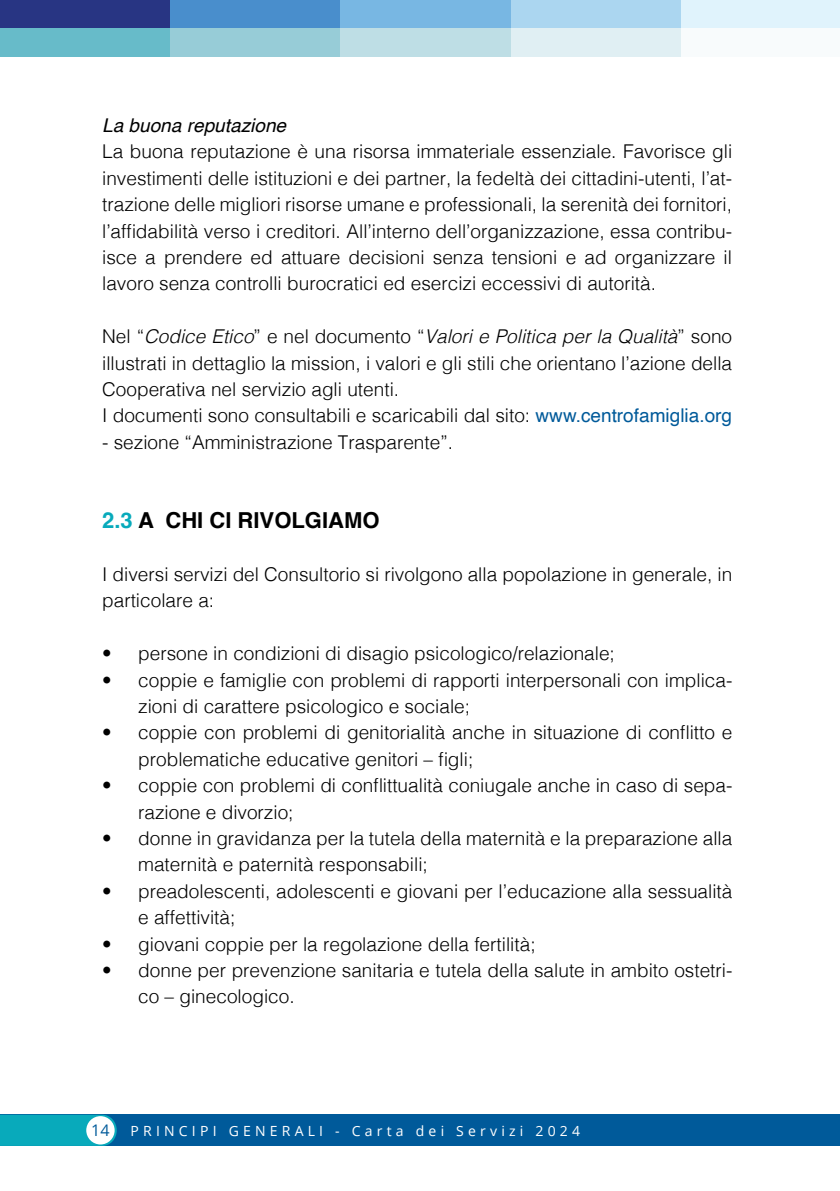
<style>
.page{position:relative;width:840px;height:1191px;background:#fff}
.page>*{position:absolute;margin:0;border:0;box-sizing:border-box;transform-origin:0 0}
.t1{font:700 22px "Helvetica";color:#000}
.t2{font:300 19px/26.4px "Helvetica";color:#000}
.t3{font:italic 19px "Helvetica";color:#000}
.t4{font:16px "Open Sans";letter-spacing:.3em;color:#fff}
.t5{font:16px "Open Sans";color:#005a9a}
.t6{font:14px "Open Sans";letter-spacing:.3em;color:#fff}
.s1{font-style:italic}
.s2{font-weight:400;color:#005a9a}
.s3{color:#08aabb}
</style>
<div class="page">
<div style="left:0;top:1114px;width:839px;height:31px;background:#005a9a"></div>
<svg style="left:0;top:1114px;width:117px;height:31px"></svg>
<div style="left:87px;top:1117px;width:27px;height:26px;background:#fff;border-radius:50%"></div>
<div style="left:86px;top:1116px;width:29px;height:28px;border:2px solid #fff;border-radius:50%"></div>
<div style="left:0;top:0;width:170px;height:28px;background:#283583"></div>
<div style="left:0;top:28px;width:170px;height:29px;background:#67bbc9"></div>
<div style="left:510px;top:0;width:170px;height:28px;background:#abd6f0"></div>
<div style="left:510px;top:28px;width:170px;height:29px;background:#e0eff3"></div>
<div style="left:170px;top:0;width:170px;height:28px;background:#498ecc"></div>
<div style="left:170px;top:28px;width:170px;height:29px;background:#97ccd7"></div>
<div style="left:680px;top:0;width:159px;height:28px;background:#e0f3fc"></div>
<div style="left:680px;top:28px;width:159px;height:29px;background:#f8fbfc"></div>
<div style="left:340px;top:0;width:170px;height:28px;background:#78b7e3"></div>
<div style="left:340px;top:28px;width:170px;height:29px;background:#bedee5"></div>
<p class="t3" style="left:102px;top:110px;width:185px">La buona reputazione</p>
<p class="t2" style="left:102px;top:137px;width:631px;text-align:justify">La buona reputazione è una risorsa immateriale essenziale. Favorisce gli investimenti delle istituzioni e dei partner, la fedeltà dei cittadini-utenti, l’at&shy;trazione delle migliori risorse umane e professionali, la serenità dei fornitori, l’affidabilità verso i creditori. All’interno dell’organizzazione, essa contribu&shy;isce a prendere ed attuare decisioni senza tensioni e ad organizzare il lavoro senza controlli burocratici ed esercizi eccessivi di autorità.</p>
<p class="t2" style="left:102px;top:322px;width:631px">Nel “<span class="s1">Codice Etico</span>” e nel documento “<span class="s1">Valori e Politica per la Qualità</span>” sono illustrati in dettaglio la mission, i valori e gli stili che orientano l’azione della Cooperativa nel servizio agli utenti.<br>I documenti sono consultabili e scaricabili dal sito: <span class="s2">www.centrofamiglia.org</span></p>
<p class="t2" style="left:102px;top:427px;width:352px">- sezione “Amministrazione Trasparente”.</p>
<p class="t1" style="left:102px;top:507px;width:279px"><span class="s3">2.3</span> A CHI CI RIVOLGIAMO</p>
<p class="t2" style="left:102px;top:560px;width:631px">I diversi servizi del Consultorio si rivolgono alla popolazione in generale, in particolare a:</p>
<p class="t2" style="left:102px;top:639px;width:514px">• persone in condizioni di disagio psicologico/relazionale;</p>
<p class="t2" style="left:138px;top:665px;width:595px;text-indent:-36px">• coppie e famiglie con problemi di rapporti interpersonali con implica&shy;zioni di carattere psicologico e sociale;</p>
<p class="t2" style="left:138px;top:718px;width:595px;text-indent:-36px">• coppie con problemi di genitorialità anche in situazione di conflitto e problematiche educative genitori – figli;</p>
<p class="t2" style="left:138px;top:771px;width:595px;text-indent:-36px">• coppie con problemi di conflittualità coniugale anche in caso di sepa&shy;razione e divorzio;</p>
<p class="t2" style="left:138px;top:823px;width:595px;text-indent:-36px">• donne in gravidanza per la tutela della maternità e la preparazione alla maternità e paternità responsabili;</p>
<p class="t2" style="left:138px;top:876px;width:595px;text-indent:-36px">• preadolescenti, adolescenti e giovani per l’educazione alla sessualità e affettività;</p>
<p class="t2" style="left:102px;top:929px;width:435px">• giovani coppie per la regolazione della fertilità;</p>
<p class="t2" style="left:138px;top:955px;width:595px;text-indent:-36px">• donne per prevenzione sanitaria e tutela della salute in ambito ostetri&shy;co – ginecologico.</p>
<p class="t5" style="left:91px;top:1118px;width:20px">14</p>
<p class="t4" style="left:130px;top:1118px;width:262px">Carta dei Servizi 2022</p>
<p class="t6" style="left:130px;top:1121px;width:451px">PRINCIPI GENERALI - Carta dei Servizi 2024</p>
</div>
